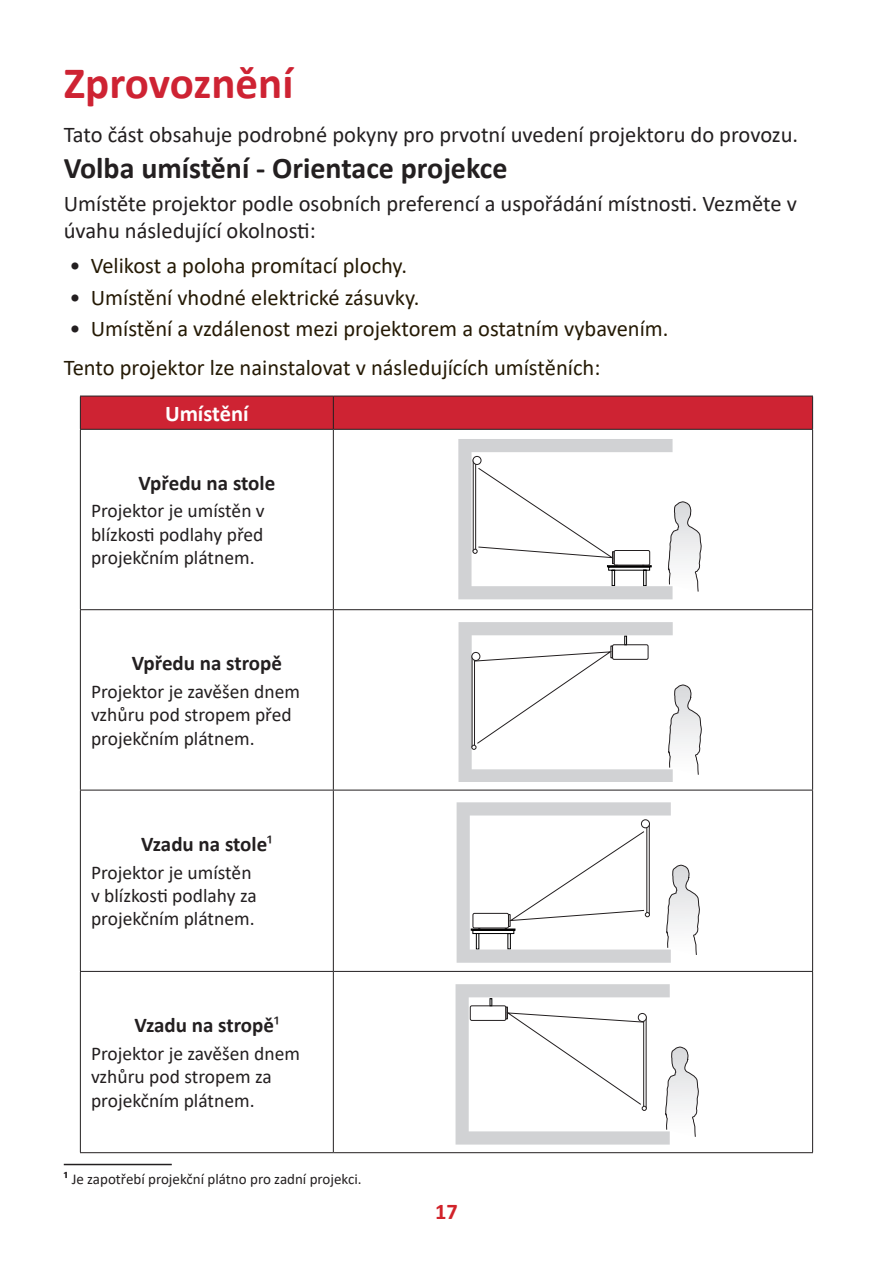
<style>
.page{position:relative;width:893px;height:1263px;background:#fff}
.page>*{position:absolute;margin:0;border:0;box-sizing:border-box;transform-origin:0 0}
.t1{font:700 45px "Calibri";color:#ce2333}
.t2{font:700 30px "Calibri";color:#231f20}
.t3{font:22.5px/39.2px "Calibri";color:#251a05}
.t4{font:22.5px/27px "Calibri";color:#231f20}
.t5{font:700 22.5px "Calibri";color:#fff}
.t6{font:700 22.5px "Calibri";color:#d1232a}
.t7{font:700 21px "Calibri";color:#231f20}
.t8{font:19.5px/23.4px "Calibri";color:#231f20}
.t9{font:15px "Calibri";color:#231f20}
.s1{color:#231f20}
.s2{font-weight:400}
.s3{font-weight:700;font-size:16.5px}
</style>
<div class="page">
<div style="left:81px;top:397px;width:731px;height:32px;background:#ce2333"></div>
<hr style="left:80px;top:396px;width:253px;height:1px;background:#231f20">
<hr style="left:80px;top:396px;width:1px;height:33px;background:#231f20">
<hr style="left:333px;top:396px;width:480px;height:1px;background:#231f20">
<hr style="left:333px;top:396px;width:1px;height:33px;background:#231f20">
<hr style="left:812px;top:396px;width:1px;height:33px;background:#231f20">
<hr style="left:80px;top:429px;width:253px;height:1px;background:#231f20">
<hr style="left:80px;top:430px;width:1px;height:179px;background:#231f20">
<hr style="left:333px;top:429px;width:480px;height:1px;background:#231f20">
<hr style="left:333px;top:430px;width:1px;height:179px;background:#231f20">
<hr style="left:812px;top:430px;width:1px;height:179px;background:#231f20">
<hr style="left:80px;top:609px;width:253px;height:1px;background:#231f20">
<hr style="left:80px;top:610px;width:1px;height:180px;background:#231f20">
<hr style="left:333px;top:609px;width:480px;height:1px;background:#231f20">
<hr style="left:333px;top:610px;width:1px;height:180px;background:#231f20">
<hr style="left:812px;top:610px;width:1px;height:180px;background:#231f20">
<hr style="left:80px;top:790px;width:253px;height:1px;background:#231f20">
<hr style="left:80px;top:790px;width:1px;height:181px;background:#231f20">
<hr style="left:333px;top:790px;width:480px;height:1px;background:#231f20">
<hr style="left:333px;top:790px;width:1px;height:181px;background:#231f20">
<hr style="left:812px;top:790px;width:1px;height:181px;background:#231f20">
<hr style="left:80px;top:971px;width:253px;height:1px;background:#231f20">
<hr style="left:80px;top:972px;width:1px;height:180px;background:#231f20">
<hr style="left:333px;top:971px;width:480px;height:1px;background:#231f20">
<hr style="left:333px;top:972px;width:1px;height:180px;background:#231f20">
<hr style="left:812px;top:972px;width:1px;height:180px;background:#231f20">
<hr style="left:80px;top:1152px;width:253px;height:1px;background:#231f20">
<hr style="left:333px;top:1152px;width:480px;height:1px;background:#231f20">
<svg style="left:458px;top:439px;width:243px;height:160px"></svg>
<div style="left:614px;top:550px;width:36px;height:15px;border:1px solid #231f20;border-radius:2px"></div>
<svg style="left:458px;top:622px;width:244px;height:159px"></svg>
<div style="left:612px;top:644px;width:36px;height:16px;border:1px solid #231f20;border-radius:2px"></div>
<svg style="left:457px;top:802px;width:243px;height:161px"></svg>
<div style="left:473px;top:913px;width:36px;height:15px;border:1px solid #231f20;border-radius:2px"></div>
<svg style="left:455px;top:984px;width:244px;height:160px"></svg>
<div style="left:470px;top:1005px;width:36px;height:16px;border:1px solid #231f20;border-radius:2px"></div>
<hr style="left:64px;top:1164px;width:108px;height:1px;background:#231f20">
<h1 class="t1" style="left:64px;top:51px;width:231px">Zprovoznění</h1>
<p class="t4" style="left:64px;top:120px;width:736px">Tato část obsahuje podrobné pokyny pro prvotní uvedení projektoru do provozu.</p>
<h2 class="t2" style="left:64px;top:147px;width:445px">Volba umístění - Orientace projekce</h2>
<p class="t4" style="left:64px;top:189px;width:735px">Umístěte projektor podle osobních preferencí a uspořádání místnosti. Vezměte v úvahu následující okolnosti:</p>
<p class="t3" style="left:70px;top:246px;width:339px"><span class="s1">•</span> Velikost a poloha promítací plochy.</p>
<p class="t3" style="left:70px;top:277px;width:351px"><span class="s1">•</span> Umístění vhodné elektrické zásuvky.</p>
<p class="t3" style="left:64px;top:308px;width:606px"><span class="s1">•</span> Umístění a vzdálenost mezi projektorem a ostatním vybavením.<br>Tento projektor lze nainstalovat v následujících umístěních:</p>
<p class="t5" style="left:165px;top:397px;width:85px">Umístění</p>
<p class="t7" style="left:138px;top:468px;width:138px">Vpředu na stole</p>
<p class="t8" style="left:91px;top:499px;width:175px;text-align:justify">Projektor je umístěn v blízkosti podlahy před projekčním plátnem.</p>
<p class="t7" style="left:132px;top:648px;width:152px">Vpředu na stropě</p>
<p class="t8" style="left:91px;top:679px;width:211px">Projektor je zavěšen dnem vzhůru pod stropem před projekčním plátnem.</p>
<p class="t7" style="left:141px;top:829px;width:133px">Vzadu na stole<span class="s2">1</span></p>
<p class="t8" style="left:91px;top:860px;width:167px">Projektor je umístěn v blízkosti podlahy za projekčním plátnem.</p>
<p class="t7" style="left:135px;top:1010px;width:144px">Vzadu na stropě<span class="s2">¹</span></p>
<p class="t8" style="left:91px;top:1041px;width:211px">Projektor je zavěšen dnem vzhůru pod stropem za projekčním plátnem.</p>
<p class="t9" style="left:64px;top:1169px;width:299px"><span class="s3">¹</span> Je zapotřebí projekční plátno pro zadní projekci.</p>
<p class="t6" style="left:435px;top:1196px;width:24px">17</p>
</div>
